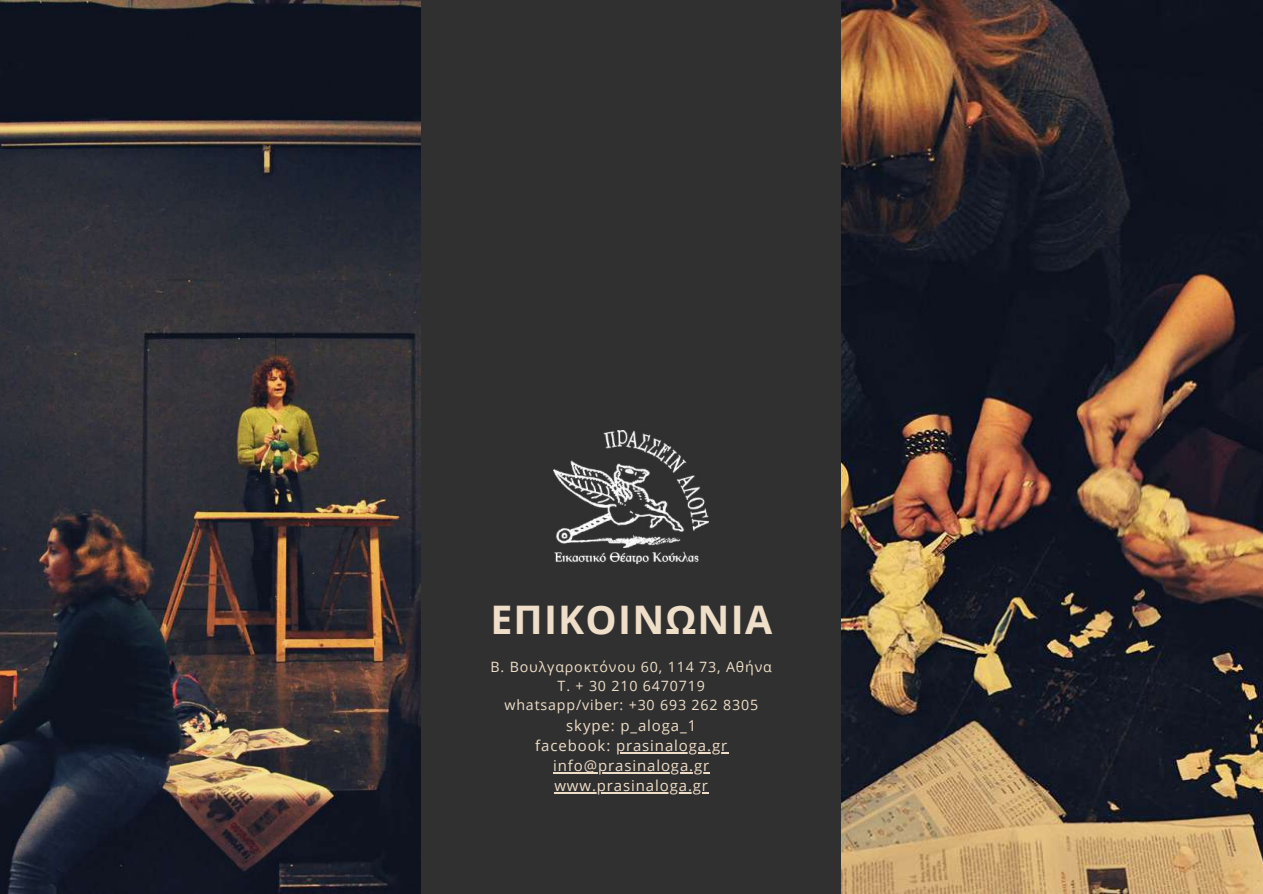
<style>
.page{position:relative;width:1263px;height:894px;background:#fff}
.page>*{position:absolute;margin:0;border:0;box-sizing:border-box;transform-origin:0 0}
.t1{font:700 39.3px "Open Sans";letter-spacing:.03em;color:#f0dfc8}
.t2{font:15px/20.2px "Open Sans";letter-spacing:.06em;color:#f0dfc8;text-align:center}
.t3{font:14.25px/19px "Open Sans";letter-spacing:.06em;color:#f0dfc8;text-align:center}
</style>
<div class="page">
<div style="left:0;top:0;width:1263px;height:893px;background:#303030"></div>
<img style="left:554px;top:431px;width:154px;height:132px">
<img style="left:0;top:0;width:421px;height:893px">
<img style="left:841px;top:0;width:422px;height:893px">
<hr style="left:616px;top:751px;width:112px;height:1px;background:#f0dfc8">
<hr style="left:553px;top:772px;width:157px;height:1px;background:#f0dfc8">
<hr style="left:554px;top:792px;width:155px;height:1px;background:#f0dfc8">
<h1 class="t1" style="left:490px;top:591px;width:283px">ΕΠΙΚΟΙΝΩΝΙΑ</h1>
<p class="t3" style="left:491px;top:656px;width:283px">Β. Βουλγαροκτόνου 60, 114 73, Αθήνα<br>Τ. + 30 210 6470719<br>whatsapp/viber: +30 693 262 8305</p>
<p class="t2" style="left:535px;top:714px;width:193px">skype: p_aloga_1 facebook: prasinaloga.gr info@prasinaloga.gr www.prasinaloga.gr</p>
</div>
